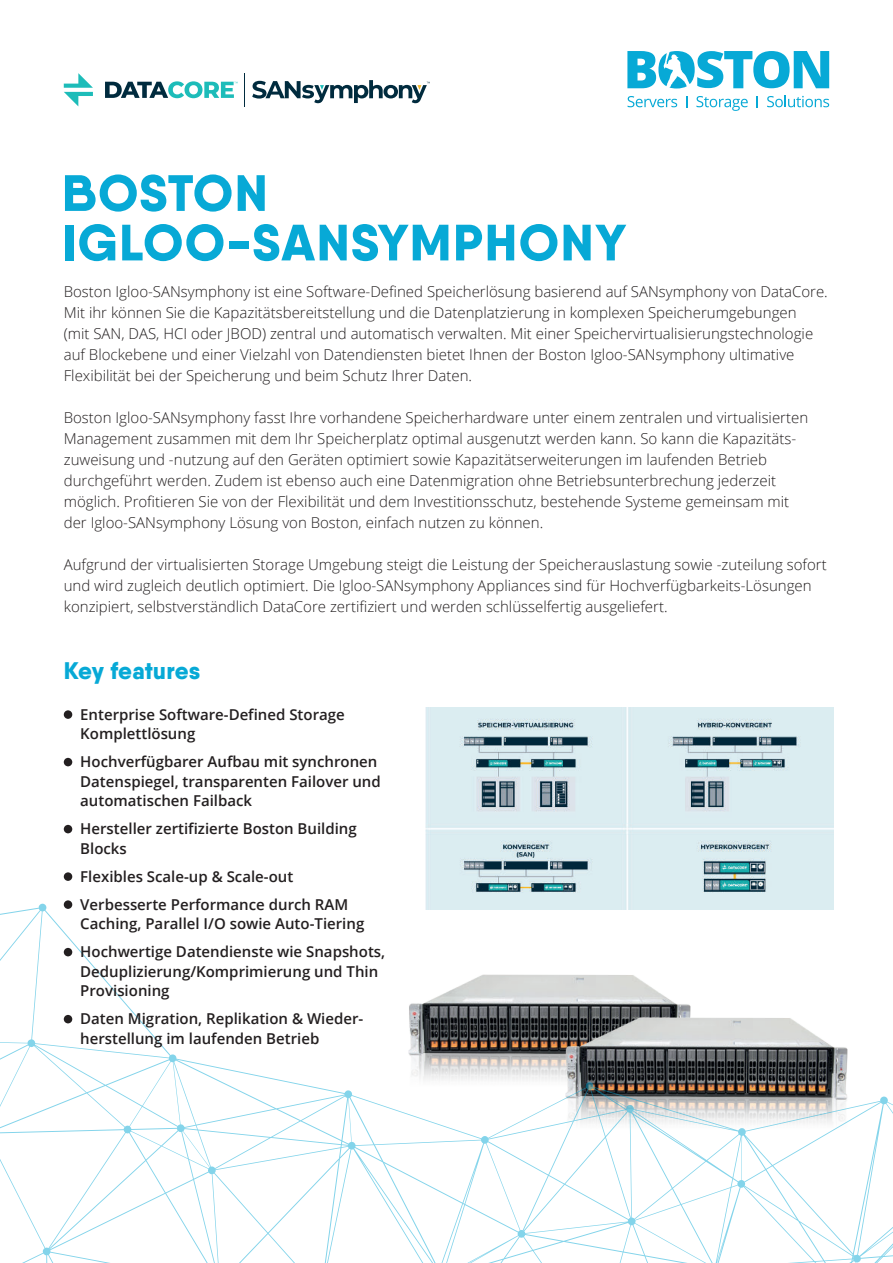
<style>
.page{position:relative;width:893px;height:1263px;background:#fff}
.page>*{position:absolute;margin:0;border:0;box-sizing:border-box;transform-origin:0 0}
.t1{font:800 51px/49.5px "Qanelas";letter-spacing:.03em;color:#07a9d6}
.t2{font:800 24px "Qanelas";letter-spacing:.01em;color:#07a9d6}
.t3{font:300 15px/21px "Open Sans";color:#231f20}
.t4{font:600 15px/19.5px "Open Sans";color:#231f20}
</style>
<div class="page">
<img style="left:425px;top:708px;width:408px;height:196px">
<svg style="left:0;top:904px;width:893px;height:359px"></svg>
<svg style="left:627px;top:96px;width:50px;height:11px"></svg>
<svg style="left:696px;top:96px;width:52px;height:15px"></svg>
<svg style="left:767px;top:95px;width:62px;height:12px"></svg>
<svg style="left:627px;top:51px;width:202px;height:38px"></svg>
<svg style="left:64px;top:73px;width:29px;height:33px"></svg>
<svg style="left:105px;top:81px;width:133px;height:17px"></svg>
<hr style="left:244px;top:73px;width:1px;height:33px;background:#002b3e">
<svg style="left:252px;top:80px;width:178px;height:23px"></svg>
<div style="left:64px;top:710px;width:8px;height:9px;background:#231f20;border-radius:50%"></div>
<div style="left:64px;top:758px;width:8px;height:8px;background:#231f20;border-radius:50%"></div>
<div style="left:64px;top:825px;width:8px;height:8px;background:#231f20;border-radius:50%"></div>
<div style="left:64px;top:872px;width:8px;height:9px;background:#231f20;border-radius:50%"></div>
<div style="left:64px;top:900px;width:8px;height:9px;background:#231f20;border-radius:50%"></div>
<div style="left:64px;top:948px;width:8px;height:8px;background:#231f20;border-radius:50%"></div>
<div style="left:64px;top:1015px;width:8px;height:8px;background:#231f20;border-radius:50%"></div>
<h1 class="t1" style="left:62px;top:171px;width:566px">BOSTON<br>IGLOO-SANSYMPHONY</h1>
<p class="t3" style="left:64px;top:281px;width:766px">Boston Igloo-SANsymphony ist eine Software-Defined Speicherlösung basierend auf SANsymphony von DataCore.<br>Mit ihr können Sie die Kapazitätsbereitstellung und die Datenplatzierung in komplexen Speicherumgebungen<br>(mit SAN, DAS, HCI oder JBOD) zentral und automatisch verwalten. Mit einer Speichervirtualisierungstechnologie auf Blockebene und einer Vielzahl von Datendiensten bietet Ihnen der Boston Igloo-SANsymphony ultimative Flexibilität bei der Speicherung und beim Schutz Ihrer Daten.</p>
<p class="t3" style="left:64px;top:407px;width:746px">Boston Igloo-SANsymphony fasst Ihre vorhandene Speicherhardware unter einem zentralen und virtualisierten Management zusammen mit dem Ihr Speicherplatz optimal ausgenutzt werden kann. So kann die Kapazitäts&shy;zuweisung und -nutzung auf den Geräten optimiert sowie Kapazitätserweiterungen im laufenden Betrieb durchgeführt werden. Zudem ist ebenso auch eine Datenmigration ohne Betriebsunterbrechung jederzeit möglich. Profitieren Sie von der Flexibilität und dem Investitionsschutz, bestehende Systeme gemeinsam mit der Igloo-SANsymphony Lösung von Boston, einfach nutzen zu können.</p>
<p class="t3" style="left:64px;top:554px;width:764px">Aufgrund der virtualisierten Storage Umgebung steigt die Leistung der Speicherauslastung sowie -zuteilung sofort und wird zugleich deutlich optimiert. Die Igloo-SANsymphony Appliances sind für Hochverfügbarkeits-Lösungen konzipiert, selbstverständlich DataCore zertifiziert und werden schlüsselfertig ausgeliefert.</p>
<h2 class="t2" style="left:64px;top:659px;width:138px">Key features</h2>
<p class="t4" style="left:80px;top:706px;width:266px">Enterprise Software-Defined Storage<br>Komplettlösung</p>
<p class="t4" style="left:80px;top:753px;width:302px">Hochverfügbarer Aufbau mit synchronen<br>Datenspiegel, transparenten Failover und automatischen Failback</p>
<p class="t4" style="left:80px;top:820px;width:278px">Hersteller zertifizierte Boston Building<br>Blocks</p>
<p class="t4" style="left:80px;top:864px;width:270px;line-height:28px">Flexibles Scale-up &amp; Scale-out<br>Verbesserte Performance durch RAM</p>
<p class="t4" style="left:80px;top:911px;width:306px;line-height:28px">Caching, Parallel I/O sowie Auto-Tiering<br>Hochwertige Datendienste wie Snapshots,</p>
<p class="t4" style="left:80px;top:963px;width:299px">Deduplizierung/Komprimierung und Thin<br>Provisioning</p>
<p class="t4" style="left:80px;top:1010px;width:285px">Daten Migration, Replikation &amp; Wieder&shy;herstellung im laufenden Betrieb</p>
</div>
